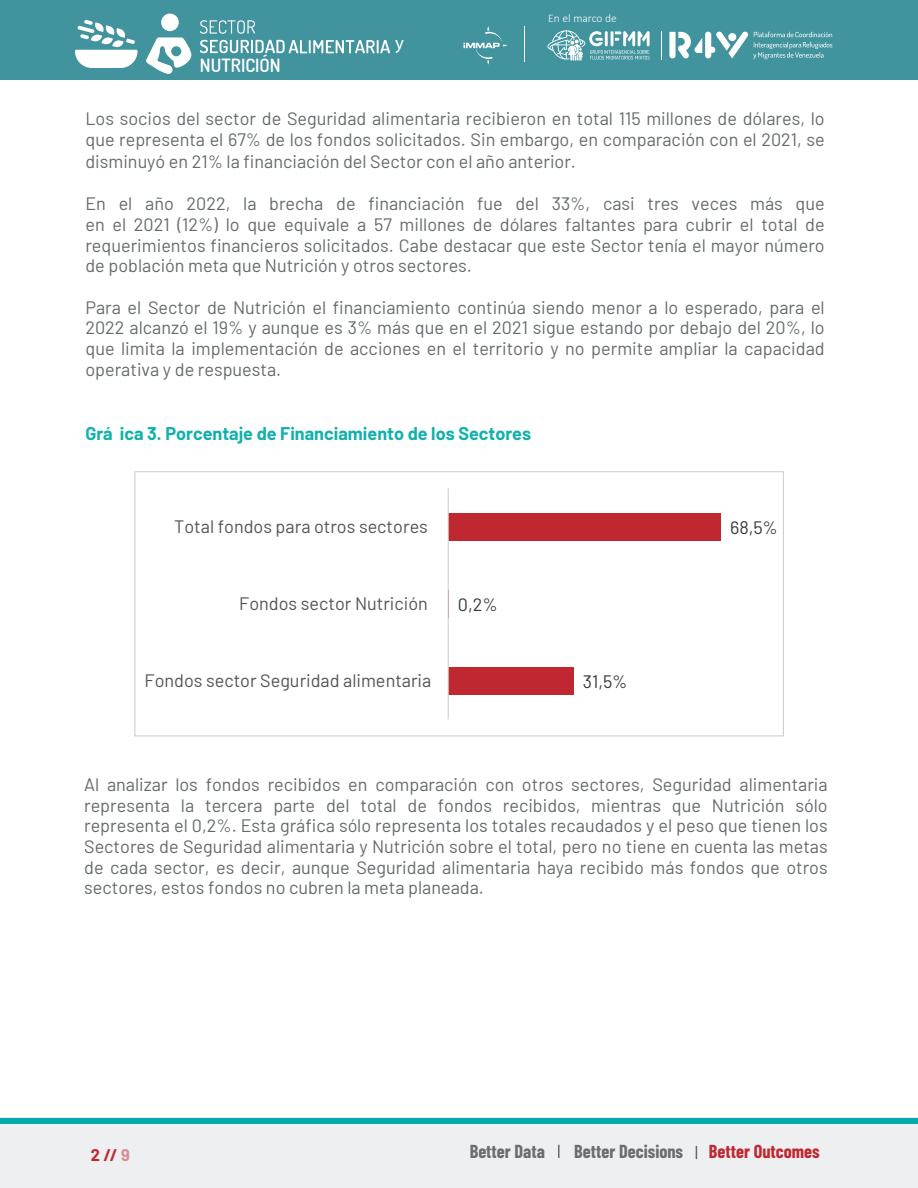
<style>
.page{position:relative;width:918px;height:1188px;background:#fff}
.page>*{position:absolute;margin:0;border:0;box-sizing:border-box;transform-origin:0 0}
.t1{font:18.6px "Myriad Pro";color:#fff}
.t2{font:700 18.3px "Barlow Condensed";color:#6a6c6f}
.t3{font:700 18.3px "Barlow Condensed";color:#bf2731}
.t4{font:600 18.3px "Dosis";color:#fff}
.t5{font:18px/20.7px "Barlow";color:#646a6c;text-align:justify}
.t6{font:18px "Barlow";color:#515455}
.t7{font:700 18px "Barlow";color:#12b0ae}
.t8{font:18px "Barlow";color:#36393c}
.t9{font:700 16.5px "Barlow";color:#bf2731}
.t10{font:300 11.55px "Calibri";color:#fff}
.s1{font-style:inherit}
.s2{color:#db8b8f}
</style>
<div class="page">
<div style="left:0;top:1117px;width:918px;height:71px;background:#edeff0"></div>
<div style="left:0;top:1118px;width:918px;height:6px;background:#00aaad"></div>
<svg style="left:558px;top:1145px;width:1px;height:13px"></svg>
<svg style="left:696px;top:1146px;width:1px;height:13px"></svg>
<div style="left:0;top:0;width:918px;height:79px;background:#41939d"></div>
<svg style="left:547px;top:30px;width:103px;height:31px"></svg>
<svg style="left:661px;top:31px;width:1px;height:29px"></svg>
<svg style="left:463px;top:26px;width:44px;height:39px"></svg>
<svg style="left:669px;top:31px;width:163px;height:28px"></svg>
<hr style="left:525px;top:26px;width:1px;height:36px;background:#fff">
<svg style="left:75px;top:20px;width:63px;height:48px"></svg>
<svg style="left:200px;top:20px;width:55px;height:14px"></svg>
<svg style="left:200px;top:40px;width:190px;height:13px"></svg>
<svg style="left:146px;top:14px;width:45px;height:60px"></svg>
<div style="left:448px;top:667px;width:126px;height:28px;background:#bf2731"></div>
<div style="left:448px;top:513px;width:273px;height:27px;background:#bf2731"></div>
<hr style="left:448px;top:488px;width:1px;height:231px;background:#cfd1d0">
<div style="left:134px;top:471px;width:650px;height:265px;border:1px solid #cfd1d0"></div>
<p class="t10" style="left:548px;top:11px;width:70px">En el marco de</p>
<p class="t1" style="left:395px;top:32px;width:10px">y</p>
<p class="t4" style="left:200px;top:53px;width:82px">NUTRICIÓN</p>
<p class="t5" style="left:85px;top:106px;width:741px;line-height:21.6px">Los socios del sector de Seguridad alimentaria recibieron en total 115 millones de dólares, lo que representa el 67% de los fondos solicitados. Sin embargo, en comparación con el 2021, se disminuyó en 21% la financiación del Sector con el año anterior<span class="s1">.</span></p>
<p class="t5" style="left:85px;top:192px;width:741px">En el año 2022, la brecha de <span class="s1">financiación fue del</span> 33%, casi tres veces más que en el 2021 (12%) lo que equivale a 57 millones de dólares faltantes para cubrir el total de requerimientos financieros solicitados. Cabe destacar que este Sector tenía el mayor número de población meta que Nutrición y otros sectores.</p>
<p class="t5" style="left:85px;top:296px;width:741px">Para el Sector de Nutrición el financiamiento continúa siendo menor a lo esperado, para el 2022 alcanzó el 19% y aunque es 3% más que en el 2021 sigue estando por debajo del 20%, lo que limita la implementación de acciones en el territorio y no permite ampliar la capacidad operativa y de respuesta.</p>
<p class="t7" style="left:85px;top:420px;width:447px">Grá ica 3. Porcentaje de Financiamiento de los Sectores</p>
<p class="t6" style="left:174px;top:514px;width:255px">Total fondos para otros sectores</p>
<p class="t6" style="left:239px;top:591px;width:190px">Fondos sector Nutrición</p>
<p class="t6" style="left:145px;top:668px;width:288px">Fondos sector Seguridad alimentaria</p>
<p class="t8" style="left:458px;top:591px;width:41px">0,2%</p>
<p class="t8" style="left:583px;top:669px;width:46px">31,5%</p>
<p class="t8" style="left:730px;top:514px;width:49px">68,5%</p>
<p class="t5" style="left:84px;top:773px;width:745px">Al analizar los fondos recibidos en comparación con otros sectores, Seguridad alimentaria representa la tercera parte del total de fondos recibidos, mientras que Nutrición sólo representa el 0,2%. Esta gráfica sólo representa los totales recaudados y el peso que tienen los Sectores de Seguridad alimentaria y Nutrición sobre el total, pero no tiene en cuenta las metas de cada sector, es decir, aunque Seguridad alimentaria haya recibido más fondos que otros sectores, estos fondos no cubren la meta planeada.</p>
<p class="t9" style="left:91px;top:1143px;width:40px">2 // <span class="s2">9</span></p>
<p class="t2" style="left:470px;top:1138px;width:77px">Better Data</p>
<p class="t2" style="left:574px;top:1138px;width:110px">Better Decisions</p>
<p class="t3" style="left:709px;top:1138px;width:112px">Better Outcomes</p>
</div>
